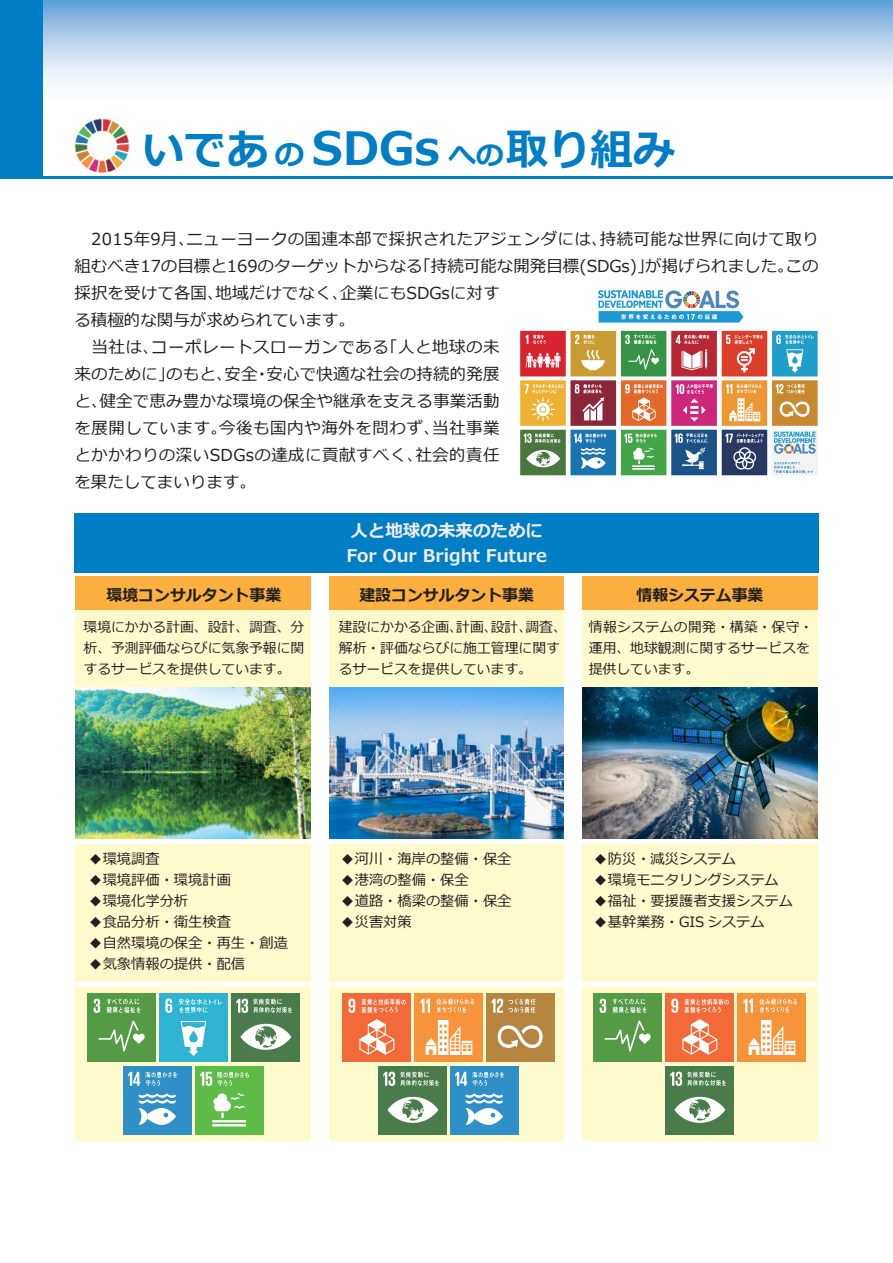
<style>
.page{position:relative;width:893px;height:1263px;background:#fff}
.page>*{position:absolute;margin:0;border:0;box-sizing:border-box;transform-origin:0 0}
.t1{font:700 42.3px "Meiryo";color:#007ec5}
.t2{font:700 17.55px/24.6px "Meiryo";color:#ededed}
.t3{font:16.5px/27px "Meiryo";letter-spacing:.01em;color:#231f20}
.t4{font:700 15.9px "Meiryo";color:#231f20}
.t5{font:14.25px "Meiryo";color:#231f20}
.t6{font:13.8px/21px "Meiryo";color:#231f20}
.s1{font-size:29.4px}
.s2{font-size:45.9px}
.s3{font-size:27.6px}
</style>
<div class="page">
<img style="left:520px;top:290px;width:298px;height:186px">
<div style="left:74px;top:577px;width:745px;height:263px;background:#fffbcc"></div>
<div style="left:74px;top:839px;width:745px;height:301px;background:#fffbcc"></div>
<div style="left:74px;top:513px;width:745px;height:59px;background:#007ec5"></div>
<img style="left:74px;top:687px;width:238px;height:153px">
<img style="left:329px;top:687px;width:236px;height:153px">
<img style="left:582px;top:687px;width:237px;height:153px">
<div style="left:74px;top:577px;width:745px;height:33px;background:#fbb03f"></div>
<img style="left:593px;top:994px;width:68px;height:68px">
<img style="left:87px;top:994px;width:68px;height:68px">
<img style="left:159px;top:994px;width:68px;height:68px">
<img style="left:665px;top:994px;width:68px;height:68px">
<img style="left:342px;top:994px;width:68px;height:68px">
<img style="left:738px;top:994px;width:68px;height:68px">
<img style="left:415px;top:994px;width:68px;height:68px">
<img style="left:487px;top:994px;width:68px;height:68px">
<img style="left:665px;top:1066px;width:68px;height:68px">
<img style="left:232px;top:994px;width:68px;height:68px">
<img style="left:378px;top:1066px;width:68px;height:68px">
<img style="left:123px;top:1066px;width:68px;height:68px">
<img style="left:451px;top:1066px;width:68px;height:68px">
<img style="left:196px;top:1066px;width:68px;height:68px">
<div style="left:312px;top:574px;width:17px;height:570px;background:#fff"></div>
<hr style="left:72px;top:840px;width:749px;height:4px;background:#fff">
<hr style="left:72px;top:982px;width:749px;height:4px;background:#fff">
<div style="left:565px;top:574px;width:17px;height:570px;background:#fff"></div>
<img style="left:74px;top:118px;width:56px;height:55px">
<hr style="left:0;top:176px;width:893px;height:3px;background:#007ec5">
<svg style="left:43px;top:0;width:850px;height:83px;background:#b3d0eb"></svg>
<div style="left:0;top:0;width:43px;height:179px;background:#007ec5"></div>
<h1 class="t1" style="left:142px;top:120px;width:534px">いであ<span class="s1">の</span> <span class="s2">SDGs</span> <span class="s3">への</span>取り組み</h1>
<p class="t3" style="left:74px;top:226px;width:746px">　2015年9月、ニューヨークの国連本部で採択されたアジェンダには、持続可能な世界に向けて取り組むべき17の目標と169のターゲットからなる「持続可能な開発目標(SDGs)」が掲げられました。この採択を受けて各国、地域だけでなく、企業にもSDGsに対す<br>る積極的な関与が求められています。<br>　当社は、コーポレートスローガンである「人と地球の未<br>来のために」のもと、安全・安心で快適な社会の持続的発展<br>と、健全で恵み豊かな環境の保全や継承を支える事業活動<br>を展開しています。今後も国内や海外を問わず、当社事業<br>とかかわりの深いSDGsの達成に貢献すべく、社会的責任<br>を果たしてまいります。</p>
<p class="t2" style="left:346px;top:519px;width:202px">人と地球の未来のために<br>For Our Bright Future</p>
<p class="t4" style="left:107px;top:584px;width:176px">環境コンサルタント事業</p>
<p class="t4" style="left:359px;top:584px;width:176px">建設コンサルタント事業</p>
<p class="t4" style="left:636px;top:584px;width:128px">情報システム事業</p>
<p class="t6" style="left:84px;top:617px;width:222px;text-align:justify">環境にかかる計画、設計、調査、分析、予測評価ならびに気象予報に関するサービスを提供しています。</p>
<p class="t6" style="left:339px;top:617px;width:230px">建設にかかる企画、計画、設計、調査、解析・評価ならびに施工管理に関するサービスを提供しています。</p>
<p class="t6" style="left:589px;top:617px;width:226px">情報システムの開発・構築・保守・運用、地球観測に関するサービスを提供しています。</p>
<p class="t5" style="left:88px;top:849px;width:73px">◆環境調査</p>
<p class="t5" style="left:88px;top:870px;width:144px">◆環境評価・環境計画</p>
<p class="t5" style="left:88px;top:891px;width:101px">◆環境化学分析</p>
<p class="t5" style="left:88px;top:912px;width:144px">◆食品分析・衛生検査</p>
<p class="t5" style="left:88px;top:933px;width:201px">◆自然環境の保全・再生・創造</p>
<p class="t5" style="left:88px;top:954px;width:158px">◆気象情報の提供・配信</p>
<p class="t5" style="left:340px;top:849px;width:172px">◆河川・海岸の整備・保全</p>
<p class="t5" style="left:340px;top:870px;width:130px">◆港湾の整備・保全</p>
<p class="t5" style="left:340px;top:891px;width:172px">◆道路・橋梁の整備・保全</p>
<p class="t5" style="left:340px;top:912px;width:73px">◆災害対策</p>
<p class="t5" style="left:594px;top:849px;width:144px">◆防災・減災システム</p>
<p class="t5" style="left:594px;top:870px;width:187px">◆環境モニタリングシステム</p>
<p class="t5" style="left:594px;top:891px;width:201px">◆福祉・要援護者支援システム</p>
<p class="t5" style="left:594px;top:912px;width:173px">◆基幹業務・GIS システム</p>
</div>
